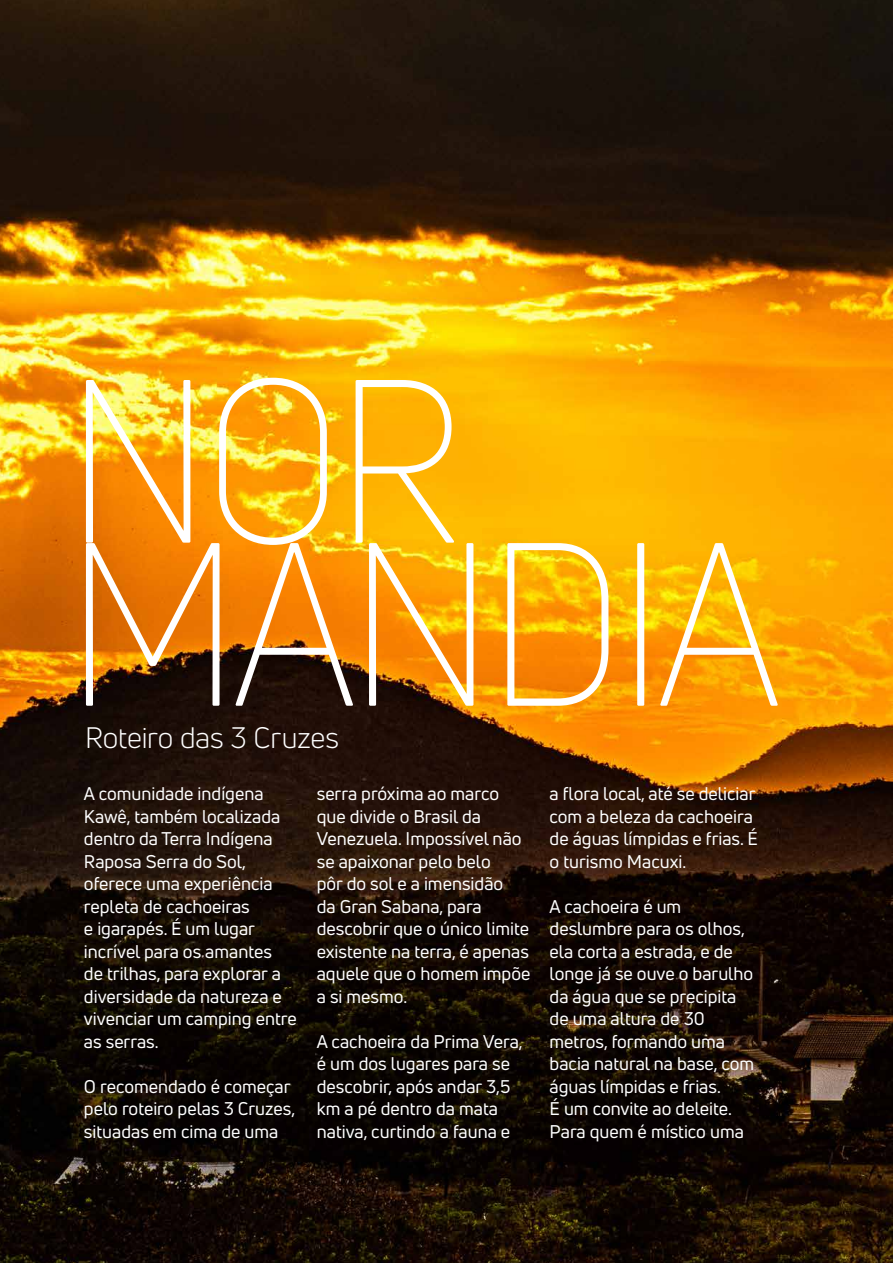
<style>
.page{position:relative;width:893px;height:1263px;background:#fff}
.page>*{position:absolute;margin:0;border:0;box-sizing:border-box;transform-origin:0 0}
.t1{font:300 227.4px/163.1px "Uni Neue";letter-spacing:-.03em;color:#fff;scale:.91 1}
.t2{font:28.95px "Uni Neue";letter-spacing:-.005em;color:#fff}
.t3{font:18px/22.5px "Uni Neue";color:#fff}
</style>
<div class="page">
<img style="left:0;top:0;width:893px;height:1263px">
<h1 class="t1" style="left:66px;top:377px;width:786px">NOR<br>MANDIA</h1>
<h2 class="t2" style="left:85px;top:720px;width:255px">Roteiro das 3 Cruzes</h2>
<p class="t3" style="left:84px;top:782px;width:214px">A comunidade indígena<br>Kawê, também localizada dentro da Terra Indígena<br>Raposa Serra do Sol, oferece uma experiência repleta de cachoeiras<br>e igarapés. É um lugar incrível para os amantes<br>de trilhas, para explorar a diversidade da natureza e vivenciar um camping entre as serras.</p>
<p class="t3" style="left:84px;top:1075px;width:213px">O recomendado é começar pelo roteiro pelas 3 Cruzes, situadas em cima de uma</p>
<p class="t3" style="left:317px;top:782px;width:215px">serra próxima ao marco que divide o Brasil da<br>Venezuela. Impossível não se apaixonar pelo belo<br>pôr do sol e a imensidão<br>da Gran Sabana, para descobrir que o único limite existente na terra, é apenas aquele que o homem impõe a si mesmo.</p>
<p class="t3" style="left:317px;top:1030px;width:207px">A cachoeira da Prima Vera, é um dos lugares para se descobrir, após andar 3,5 km a pé dentro da mata nativa, curtindo a fauna e</p>
<p class="t3" style="left:550px;top:782px;width:210px">a flora local, até se deliciar com a beleza da cachoeira de águas límpidas e frias. É o turismo Macuxi.</p>
<p class="t3" style="left:550px;top:895px;width:206px">A cachoeira é um deslumbre para os olhos, ela corta a estrada, e de longe já se ouve o barulho da água que se precipita de uma altura de 30 metros, formando uma bacia natural na base, com águas límpidas e frias.<br>É um convite ao deleite.<br>Para quem é místico uma</p>
</div>
